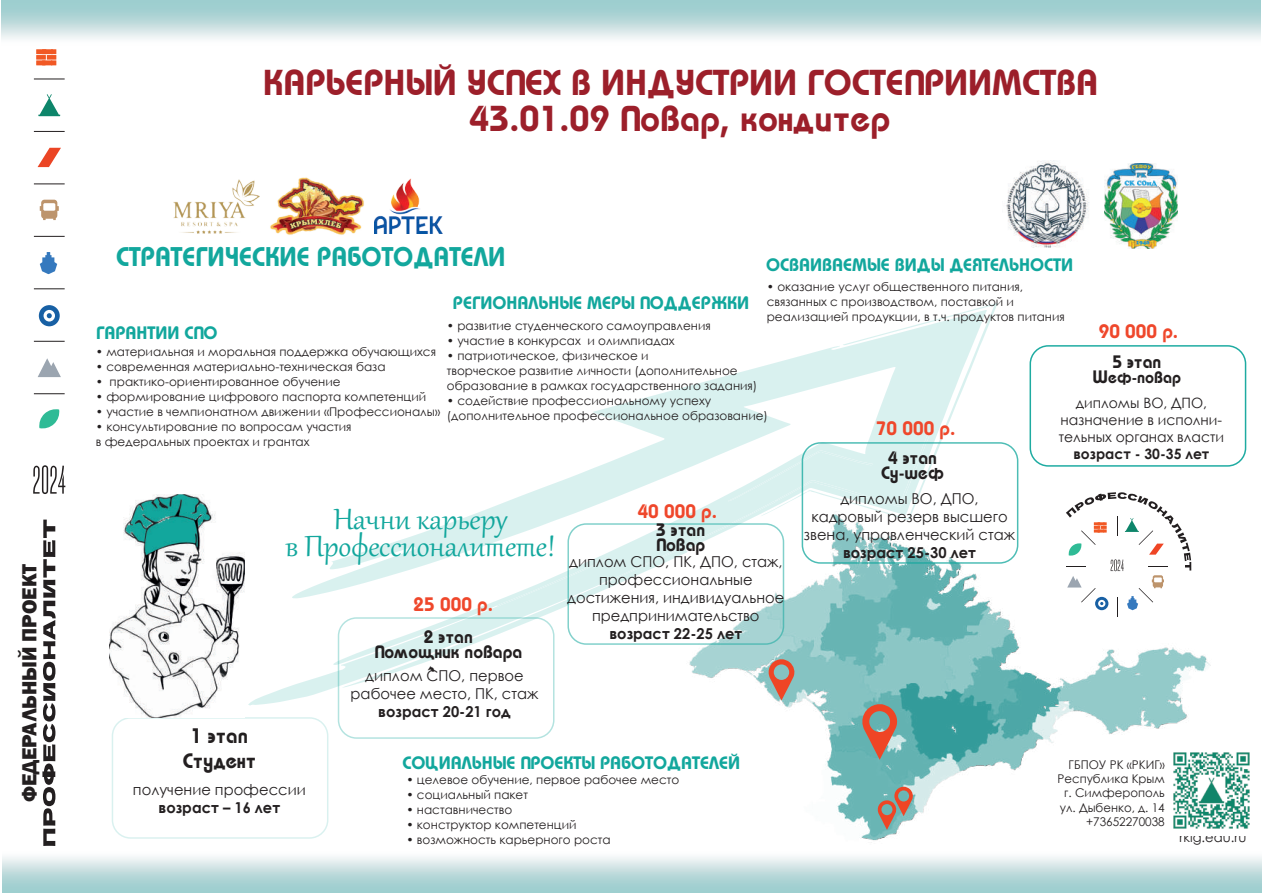
<style>
.page{position:relative;width:1263px;height:893px;background:#fff}
.page>*{position:absolute;margin:0;border:0;box-sizing:border-box;transform-origin:0 0}
.t1{font:36px/36.2px "Bauhaus LTRUSBYLYAJKA";color:#9c1f2a;text-align:center}
.t2{font:36px/27px "Gabriola";color:#12a79d;text-align:center}
.t3{font:27px "Bauhaus LTRUSBYLYAJKA";color:#12a79d;scale:.96 1}
.t4{font:800 21px "Franklin Gothic";color:#231f20}
.t5{font:21px/25.2px "Bauhaus LTRUSBYLYAJKA";color:#231f20;text-align:center}
.t6{font:19.5px "Bauhaus LTRUSBYLYAJKA";color:#ef472b}
.t7{font:18px "Bauhaus LTRUSBYLYAJKA";color:#12a79d}
.t8{font:18px/15px "Bauhaus LTRUSBYLYAJKA";color:#231f20;text-align:center}
.t9{font:16.5px "Bauhaus LTRUSBYLYAJKA";color:#231f20}
.t10{font:15px/18px "Century Gothic";color:#231f20;text-align:center}
.t11{font:700 15px "Century Gothic";color:#231f20}
.t12{font:14.25px/17.1px "Century Gothic";color:#231f20;text-align:center}
.t13{font:700 14.25px "Century Gothic";color:#231f20}
.t14{font:13.5px "Century Gothic";color:#231f20}
.t15{font:12px/15px "Century Gothic";color:#231f20}
.s1{font-size:18px}
</style>
<div class="page">
<img style="left:784px;top:493px;width:427px;height:348px">
<img style="left:1006px;top:161px;width:83px;height:87px">
<svg style="left:248px;top:505px;width:739px;height:200px"></svg>
<svg style="left:497px;top:303px;width:501px;height:303px"></svg>
<div style="left:112px;top:717px;width:216px;height:122px;border:2px solid #12a79d;border-radius:18px"></div>
<div style="left:338px;top:617px;width:216px;height:122px;border:2px solid #12a79d;border-radius:18px"></div>
<div style="left:1029px;top:345px;width:217px;height:122px;border:2px solid #12a79d;border-radius:18px"></div>
<div style="left:2px;top:0;width:1258px;height:45px;background:linear-gradient(to bottom,#8bc4c5,#fdfafb)"></div>
<div style="left:2px;top:850px;width:1259px;height:43px;background:linear-gradient(to bottom,#fffdfe,#8fc5c7)"></div>
<img style="left:173px;top:179px;width:87px;height:54px">
<img style="left:375px;top:179px;width:68px;height:54px">
<img style="left:270px;top:177px;width:94px;height:58px">
<svg style="left:42px;top:520px;width:14px;height:326px"></svg>
<hr style="left:34px;top:393px;width:31px;height:1px;background:#231f20">
<hr style="left:34px;top:289px;width:31px;height:1px;background:#231f20">
<hr style="left:34px;top:184px;width:31px;height:1px;background:#231f20">
<hr style="left:34px;top:236px;width:31px;height:1px;background:#231f20">
<hr style="left:34px;top:131px;width:31px;height:1px;background:#231f20">
<hr style="left:34px;top:79px;width:31px;height:1px;background:#231f20">
<hr style="left:34px;top:341px;width:31px;height:1px;background:#231f20">
<svg style="left:38px;top:94px;width:22px;height:22px"></svg>
<div style="left:36px;top:60px;width:10px;height:5px;background:#f15824"></div>
<div style="left:36px;top:55px;width:10px;height:5px;background:#f15824"></div>
<div style="left:36px;top:49px;width:10px;height:5px;background:#f15824"></div>
<svg style="left:53px;top:49px;width:3px;height:5px"></svg>
<div style="left:47px;top:55px;width:9px;height:5px;background:#f15824"></div>
<div style="left:42px;top:60px;width:10px;height:5px;background:#f15824"></div>
<div style="left:42px;top:49px;width:11px;height:5px;background:#f15824"></div>
<svg style="left:51px;top:60px;width:5px;height:5px"></svg>
<svg style="left:38px;top:148px;width:23px;height:19px"></svg>
<svg style="left:40px;top:200px;width:19px;height:20px"></svg>
<svg style="left:40px;top:252px;width:17px;height:22px"></svg>
<svg style="left:39px;top:305px;width:21px;height:21px"></svg>
<svg style="left:38px;top:358px;width:23px;height:19px"></svg>
<svg style="left:39px;top:409px;width:21px;height:20px"></svg>
<svg style="left:33px;top:465px;width:32px;height:29px"></svg>
<div style="left:1059px;top:485px;width:139px;height:139px;background:#fff"></div>
<svg style="left:1066px;top:492px;width:125px;height:125px"></svg>
<svg style="left:858px;top:704px;width:41px;height:56px;background:#a08d80"></svg>
<svg style="left:765px;top:659px;width:31px;height:41px"></svg>
<svg style="left:875px;top:787px;width:39px;height:43px;background:#a19c92"></svg>
<div style="left:567px;top:523px;width:217px;height:122px;border:2px solid #12a79d;border-radius:18px"></div>
<div style="left:802px;top:442px;width:216px;height:122px;border:2px solid #12a79d;border-radius:18px"></div>
<img style="left:109px;top:495px;width:135px;height:223px">
<img style="left:1105px;top:164px;width:73px;height:85px">
<img style="left:1166px;top:745px;width:84px;height:90px">
<h3 class="t4" style="left:16px;top:802px;width:240px;rotate:-90deg">ФЕДЕРАЛЬНЫЙ ПРОЕКТ</h3>
<h1 class="t1" style="left:263px;top:64px;width:836px">КАРЬЕРНЫЙ УСПЕХ В ИНДУСТРИИ ГОСТЕПРИИМСТВА<br>43.01.09 Повар, кондитер</h1>
<h2 class="t3" style="left:116px;top:240px;width:407px">СТРАТЕГИЧЕСКИЕ РАБОТОДАТЕЛИ</h2>
<h3 class="t7" style="left:766px;top:254px;width:309px">ОСВАИВАЕМЫЕ ВИДЫ ДЕЯТЕЛЬНОСТИ</h3>
<p class="t15" style="left:767px;top:279px;width:300px">• оказание услуг общественного питания, связанных с производством, поставкой и реализацией продукции, в т.ч. продуктов питания</p>
<h3 class="t7" style="left:453px;top:292px;width:298px">РЕГИОНАЛЬНЫЕ МЕРЫ ПОДДЕРЖКИ</h3>
<p class="t15" style="left:447px;top:318px;width:265px">• развитие студенческого самоуправления</p>
<p class="t15" style="left:447px;top:333px;width:229px">• участие в конкурсах и олимпиадах</p>
<p class="t15" style="left:447px;top:348px;width:312px">• патриотическое, физическое и<br>творческое развитие личности (дополнительное образование в рамках государственного задания)</p>
<p class="t15" style="left:447px;top:393px;width:323px">• содействие профессиональному успеху (дополнительное профессиональное образование)</p>
<h3 class="t7" style="left:96px;top:322px;width:123px">ГАРАНТИИ СПО</h3>
<h3 class="t6" style="left:1099px;top:320px;width:81px">90 000 р.</h3>
<p class="t15" style="left:96px;top:344px;width:342px">• материальная и моральная поддержка обучающихся</p>
<p class="t15" style="left:96px;top:359px;width:291px">• современная материально-техническая база</p>
<p class="t15" style="left:96px;top:374px;width:246px">• практико-ориентированное обучение</p>
<p class="t15" style="left:96px;top:389px;width:332px">• формирование цифрового паспорта компетенций</p>
<p class="t15" style="left:96px;top:404px;width:346px">• участие в чемпионатном движении «Профессионалы»</p>
<p class="t15" style="left:96px;top:419px;width:257px">• консультирование по вопросам участия в федеральных проектах и грантах</p>
<h3 class="t8" style="left:1112px;top:354px;width:50px">5 этап</h3>
<h3 class="t9" style="left:1092px;top:368px;width:90px"><span class="s1">Ш</span>еф-повар</h3>
<p class="t12" style="left:1059px;top:394px;width:167px">дипломы ВО, ДПО, назначение в исполни&shy;тельных органах власти</p>
<p class="t13" style="left:1073px;top:443px;width:137px">возраст - 30-35 лет</p>
<h3 class="t6" style="left:876px;top:416px;width:81px">70 000 р.</h3>
<h3 class="t8" style="left:881px;top:450px;width:64px">4 этап<br>Су-шеф</h3>
<p class="t10" style="left:804px;top:489px;width:213px">дипломы ВО, ДПО, кадровый резерв высшего звена, управленческий стаж</p>
<p class="t11" style="left:843px;top:541px;width:134px">возраст 25-30 лет</p>
<h3 class="t6" style="left:638px;top:500px;width:81px">40 000 р.</h3>
<h1 class="t2" style="left:285px;top:503px;width:271px">Начни карьеру<br>в Профессионалитете!</h1>
<h3 class="t8" style="left:656px;top:522px;width:51px;text-align:left">3 этап<br>Повар</h3>
<p class="t10" style="left:567px;top:552px;width:219px">диплом СПО, ПК, ДПО, стаж, профессиональные достижения, индивидуальное предпринимательство</p>
<p class="t11" style="left:609px;top:622px;width:134px">возраст 22-25 лет</p>
<h3 class="t6" style="left:414px;top:593px;width:81px">25 000 р.</h3>
<h3 class="t8" style="left:375px;top:629px;width:149px">2 этап<br>Помощник повара</h3>
<p class="t10" style="left:351px;top:667px;width:189px">диплом СПО, первое рабочее место, ПК, стаж</p>
<p class="t11" style="left:378px;top:700px;width:134px">возраст 20-21 год</p>
<h3 class="t5" style="left:183px;top:723px;width:75px">1 этап<br>Студент</h3>
<p class="t10" style="left:133px;top:780px;width:174px">получение профессии</p>
<p class="t11" style="left:158px;top:796px;width:123px">возраст – 16 лет</p>
<h3 class="t7" style="left:403px;top:752px;width:339px">СОЦИАЛЬНЫЕ ПРОЕКТЫ РАБОТОДАТЕЛЕЙ</h3>
<p class="t15" style="left:406px;top:772px;width:274px">• целевое обучение, первое рабочее место</p>
<p class="t15" style="left:406px;top:787px;width:123px">• социальный пакет</p>
<p class="t15" style="left:406px;top:802px;width:107px">• наставничество</p>
<p class="t15" style="left:406px;top:817px;width:172px">• конструктор компетенций</p>
<p class="t15" style="left:406px;top:832px;width:206px">• возможность карьерного роста</p>
<p class="t15" style="left:1057px;top:757px;width:109px;line-height:14.4px;text-align:right">ГБПОУ РК «РКИГ»<br>Республика Крым г. Симферополь ул. Дыбенко, д. 14 +73652270038</p>
<p class="t14" style="left:1179px;top:828px;width:69px">rkig.edu.ru</p>
</div>
